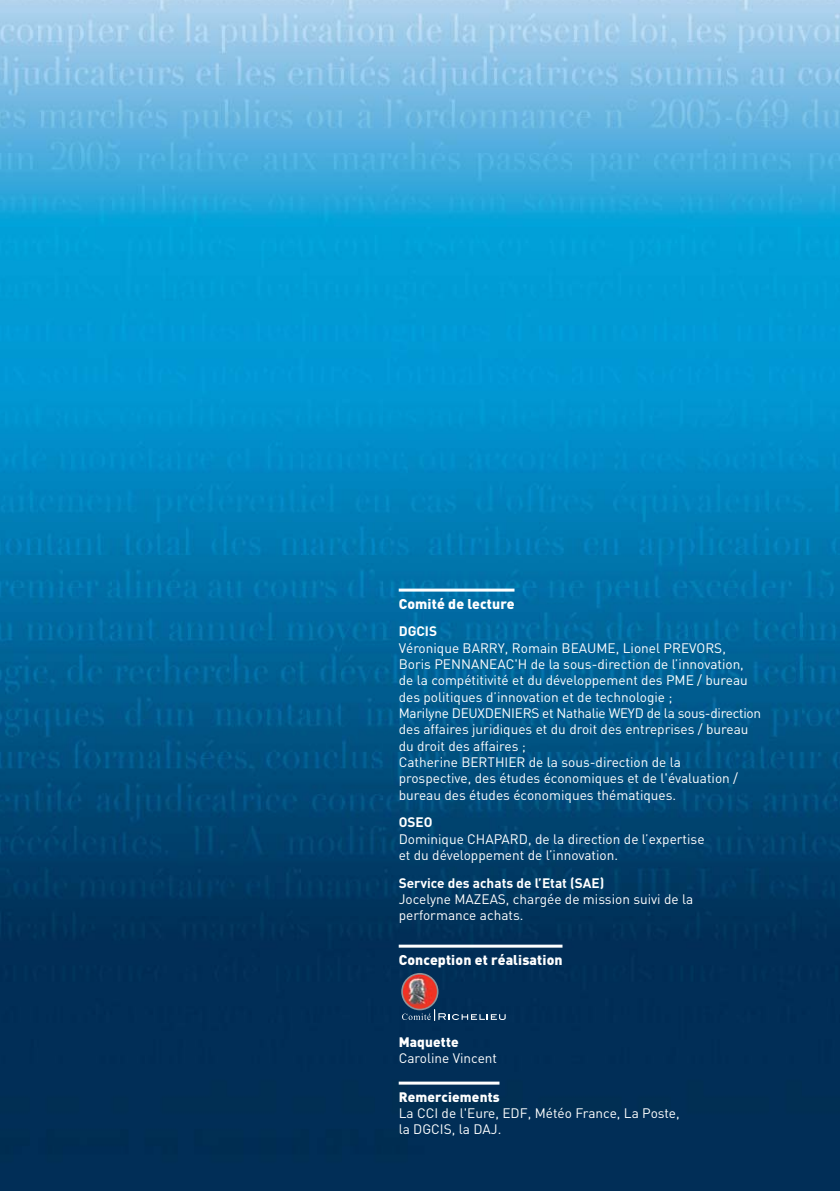
<style>
.page{position:relative;width:840px;height:1191px;background:#fff}
.page>*{position:absolute;margin:0;border:0;box-sizing:border-box;transform-origin:0 0}
.t1{font:900 14px "DIN";letter-spacing:.01em;color:#fff}
.t2{font:13.6px/16.4px "DIN";color:#fff}
.t3{font:700 13.6px "DIN";color:#fff}
.t4{font:900 13.6px "DIN";letter-spacing:.01em;color:#fff}
</style>
<div class="page">
<img style="left:0;top:0;width:839px;height:1191px">
<hr style="left:398px;top:588px;width:116px;height:3px;background:#fff">
<hr style="left:398px;top:944px;width:164px;height:3px;background:#fff">
<hr style="left:398px;top:1081px;width:101px;height:3px;background:#fff">
<img style="left:402px;top:973px;width:35px;height:36px;border-radius:50%">
<div style="left:401px;top:973px;width:37px;height:37px;border:2px solid #919398;border-radius:50%"></div>
<svg style="left:402px;top:1009px;width:103px;height:11px"></svg>
<p class="t1" style="left:398px;top:598px;width:117px">Comité de lecture</p>
<p class="t3" style="left:398px;top:626px;width:40px">DGCIS</p>
<p class="t2" style="left:398px;top:641px;width:364px">Véronique BARRY, Romain BEAUME, Lionel PREVORS, Boris PENNANEAC'H de la sous-direction de l’innovation, de la compétitivité et du développement des PME / bureau des politiques d’innovation et de technologie ;<br>Marilyne DEUXDENIERS et Nathalie WEYD de la sous-direction des affaires juridiques et du droit des entreprises / bureau du droit des affaires ;<br>Catherine BERTHIER de la sous-direction de la<br>prospective, des études économiques et de l'évaluation / bureau des études économiques thématiques.</p>
<p class="t3" style="left:398px;top:817px;width:35px">OSEO</p>
<p class="t2" style="left:398px;top:832px;width:307px">Dominique CHAPARD, de la direction de l’expertise et du développement de l’innovation.</p>
<p class="t3" style="left:398px;top:877px;width:207px">Service des achats de l’Etat (SAE)</p>
<p class="t2" style="left:398px;top:892px;width:296px">Jocelyne MAZEAS, chargée de mission suivi de la performance achats.</p>
<p class="t1" style="left:398px;top:954px;width:165px">Conception et réalisation</p>
<p class="t4" style="left:398px;top:1037px;width:61px">Maquette</p>
<p class="t2" style="left:398px;top:1051px;width:100px">Caroline Vincent</p>
<p class="t4" style="left:398px;top:1091px;width:102px">Remerciements</p>
<p class="t2" style="left:398px;top:1106px;width:282px">La CCI de l'Eure, EDF, Météo France, La Poste, la DGCIS, la DAJ.</p>
</div>
